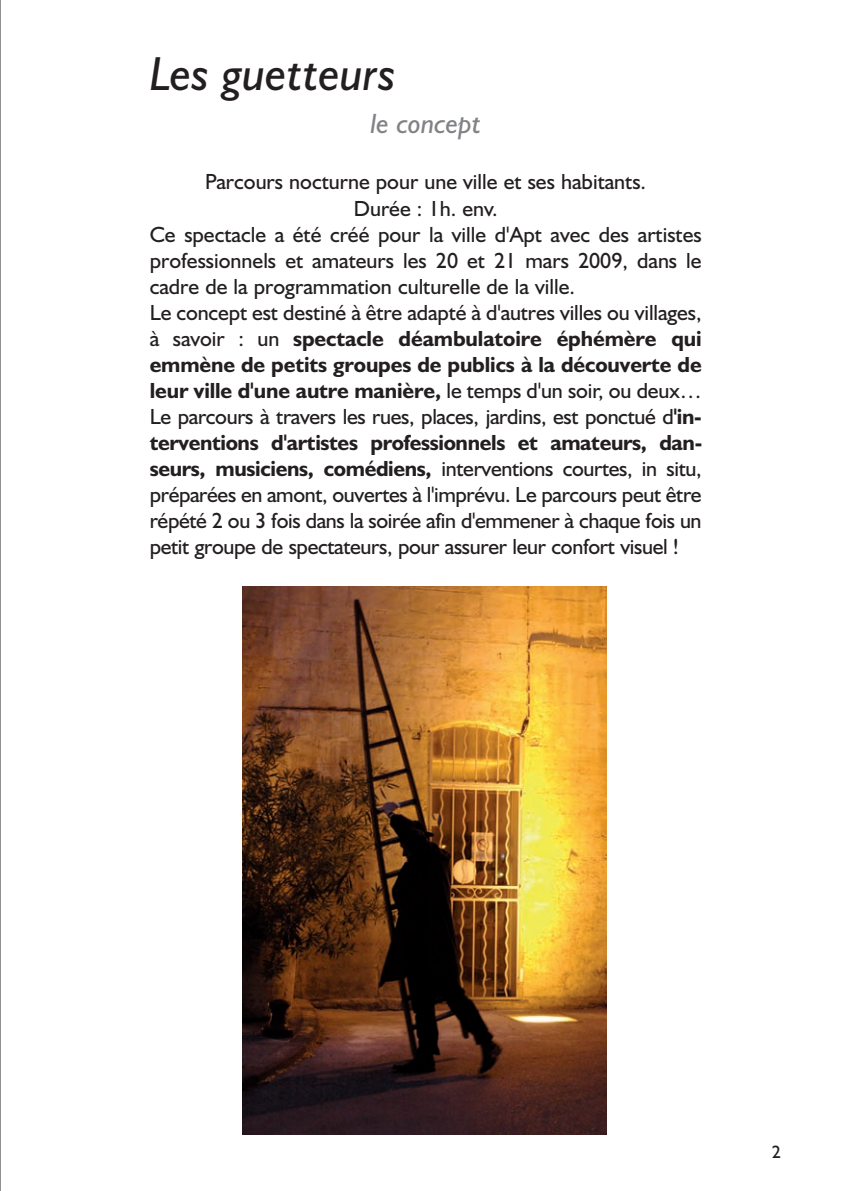
<style>
.page{position:relative;width:851px;height:1191px;background:#fff}
.page>*{position:absolute;margin:0;border:0;box-sizing:border-box;transform-origin:0 0}
.t1{font:italic 48px "Humanist 521 BT";color:#231f20}
.t2{font:italic 28px "Humanist 521 BT";color:#808285}
.t3{font:22px "Humanist 521 BT";letter-spacing:-.005em;color:#231f20}
.t4{font:700 22px "Humanist 521 BT";letter-spacing:-.005em;color:#231f20}
.t5{font:18px "Humanist 521 BT";color:#231f20}
.s1{font-weight:400}
.s2{font-weight:700}
</style>
<div class="page">
<hr style="left:0;top:0;width:1px;height:1191px;background:#231f20">
<img style="left:243px;top:586px;width:363px;height:548px">
<p class="t1" style="left:150px;top:57px;width:247px">Les guetteurs</p>
<p class="t2" style="left:370px;top:114px;width:112px">le concept</p>
<p class="t3" style="left:205px;top:174px;width:442px">Parcours nocturne pour une ville et ses habitants.</p>
<p class="t3" style="left:354px;top:201px;width:145px">Durée : 1h. env.</p>
<p class="t3" style="left:150px;top:227px;width:553px">Ce spectacle a été créé pour la ville d'Apt avec des artistes</p>
<p class="t3" style="left:150px;top:253px;width:553px">professionnels et amateurs les 20 et 21 mars 2009, dans le</p>
<p class="t3" style="left:150px;top:279px;width:426px">cadre de la programmation culturelle de la ville.</p>
<p class="t3" style="left:150px;top:305px;width:553px">Le concept est destiné à être adapté à d'autres villes ou villages,</p>
<p class="t4" style="left:150px;top:331px;width:553px"><span class="s1">à savoir : un</span> spectacle déambulatoire éphémère qui</p>
<p class="t4" style="left:150px;top:357px;width:553px">emmène de petits groupes de publics à la découverte de</p>
<p class="t4" style="left:150px;top:383px;width:553px">leur ville d'une autre manière, <span class="s1">le temps d'un soir, ou deux…</span></p>
<p class="t3" style="left:150px;top:409px;width:553px">Le parcours à travers les rues, places, jardins, est ponctué d<span class="s2">'in-</span></p>
<p class="t4" style="left:150px;top:435px;width:554px">terventions d'artistes professionnels et amateurs, dan-</p>
<p class="t3" style="left:150px;top:461px;width:553px"><span class="s2">seurs, musiciens, comédiens,</span> interventions courtes, in situ,</p>
<p class="t3" style="left:150px;top:487px;width:553px">préparées en amont, ouvertes à l'imprévu. Le parcours peut être</p>
<p class="t3" style="left:150px;top:513px;width:553px">répété 2 ou 3 fois dans la soirée afin d'emmener à chaque fois un</p>
<p class="t3" style="left:150px;top:539px;width:530px">petit groupe de spectateurs, pour assurer leur confort visuel !</p>
<p class="t5" style="left:771px;top:1145px;width:11px">2</p>
</div>
